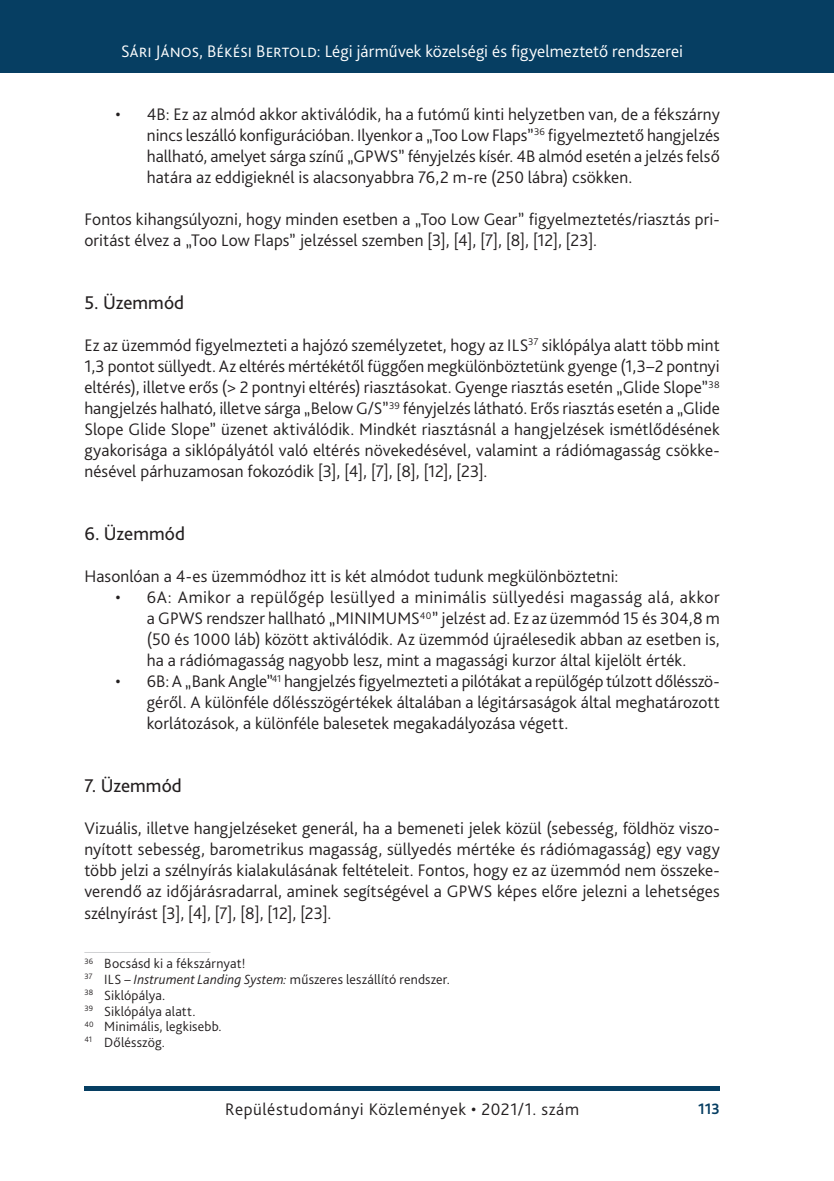
<style>
.page{position:relative;width:834px;height:1181px;background:#fff}
.page>*{position:absolute;margin:0;border:0;box-sizing:border-box;transform-origin:0 0}
._1_1_1_1_1__Head_reg{font:19.25px "Bliss Pro";color:#231f20}
._2__Body_1st_paragra{font:300 17.5px/21px "Bliss Pro";letter-spacing:.005em;color:#231f20;text-align:justify}
.Bullett_üres{font:300 17.5px/21px "Bliss Pro";color:#231f20;text-align:justify}
.t1{font:300 17.5px "Bliss Pro";letter-spacing:.005em;color:#fff}
._2__Body_1st_paragra-2{font:300 17.5px "Bliss Pro";letter-spacing:.03em;color:#231f20}
.t2{font:700 15.75px "Bliss Pro";color:#063e62;scale:.95 1}
.Footnote_text{font:300 14px "Bliss Pro";letter-spacing:.015em;color:#231f20}
.s1{font-style:italic}
</style>
<div class="page">
<div style="left:0;top:0;width:833px;height:73px;background:#063e62"></div>
<div style="left:84px;top:1086px;width:635px;height:5px;background:#063e62"></div>
<hr style="left:84px;top:952px;width:126px;height:1px;background:#d1d2d4">
<p class="t1" style="left:121px;top:41px;width:563px">Sári János, Békési Bertold: Légi járművek közelségi és figyelmeztető rendszerei</p>
<p class="Bullett_üres" style="left:147px;top:103px;width:574px;text-indent:-31px">• 4B: Ez az almód akkor aktiválódik, ha a futómű kinti helyzetben van, de a fékszárny nincs leszálló konfigurációban. Ilyenkor a „Too Low Flaps”<sup>36</sup> figyelmeztető hangjelzés hallható, amelyet sárga színű „GPWS” fényjelzés kísér. 4B almód esetén a jelzés felső határa az eddigieknél is alacsonyabbra 76,2 m-re (250 lábra) csökken.</p>
<p class="_2__Body_1st_paragra" style="left:84px;top:208px;width:636px">Fontos kihangsúlyozni, hogy minden esetben a „Too Low Gear” figyelmeztetés/riasztás pri&shy;oritást élvez a „Too Low Flaps” jelzéssel szemben [3], [4], [7], [8], [12], [23].</p>
<p class="_1_1_1_1_1__Head_reg" style="left:84px;top:291px;width:101px">5. Üzemmód</p>
<p class="_2__Body_1st_paragra" style="left:84px;top:334px;width:636px">Ez az üzemmód figyelmezteti a hajózó személyzetet, hogy az ILS<sup>37</sup> siklópálya alatt több mint 1,3 pontot süllyedt. Az eltérés mértékétől függően megkülönböztetünk gyenge (1,3–2 pontnyi eltérés), illetve erős (&gt; 2 pontnyi eltérés) riasztásokat. Gyenge riasztás esetén „Glide Slope”<sup>38 </sup>hangjelzés halható, illetve sárga „Below G/S”<sup>39</sup> fényjelzés látható. Erős riasztás esetén a „Glide Slope Glide Slope” üzenet aktiválódik. Mindkét riasztásnál a hangjelzések ismétlődésének gyakorisága a siklópályától való eltérés növekedésével, valamint a rádiómagasság csökke&shy;nésével párhuzamosan fokozódik [3], [4], [7], [8], [12], [23].</p>
<p class="_1_1_1_1_1__Head_reg" style="left:84px;top:522px;width:102px">6. Üzemmód</p>
<p class="_2__Body_1st_paragra" style="left:84px;top:565px;width:535px">Hasonlóan a -4-es üzemmódhoz itt is két almódot tudunk megkülönböztetni:</p>
<p class="Bullett_üres" style="left:147px;top:586px;width:574px;text-indent:-31px">• 6A: Amikor a repülőgép lesüllyed a minimális süllyedési magasság alá, akkor a GPWS rendszer hallható „MINIMUMS<sup>40</sup>” jelzést ad. Ez az üzemmód 15 és -304,8 m (50 és -1000 láb) között aktiválódik. Az üzemmód újraélesedik abban az esetben is, ha a rádiómagasság nagyobb lesz, mint a magassági kurzor által kijelölt érték.</p>
<p class="Bullett_üres" style="left:147px;top:670px;width:574px;text-indent:-31px">• 6B: A „Bank Angle”<sup>41</sup> hangjelzés figyelmezteti a pilótákat a repülőgép túlzott dőlésszö&shy;géről. A különféle dőlésszögértékek általában a légitársaságok által meghatározott korlátozások, a különféle balesetek megakadályozása végett.</p>
<p class="_1_1_1_1_1__Head_reg" style="left:84px;top:774px;width:99px">7. Üzemmód</p>
<p class="_2__Body_1st_paragra" style="left:84px;top:817px;width:636px">Vizuális, illetve hangjelzéseket generál, ha a bemeneti jelek közül (sebesség, földhöz viszo&shy;nyított sebesség, barometrikus magasság, süllyedés mértéke és rádiómagasság) egy vagy több jelzi a szélnyírás kialakulásának feltételeit. Fontos, hogy ez az üzemmód nem összeke&shy;verendő az időjárásradarral, aminek segítségével a GPWS képes előre jelezni a lehetséges szélnyírást [3], [4], [7], [8], [12], [23].</p>
<p class="Footnote_text" style="left:84px;top:955px;width:163px"><sup>36</sup> Bocsásd ki a fékszárnyat!</p>
<p class="Footnote_text" style="left:84px;top:970px;width:367px"><sup>37</sup> ILS – <span class="s1">Instrument Landing System:</span> műszeres leszállító rendszer.</p>
<p class="Footnote_text" style="left:84px;top:986px;width:82px"><sup>38</sup> Siklópálya.</p>
<p class="Footnote_text" style="left:84px;top:1002px;width:113px"><sup>39</sup> Siklópálya alatt.</p>
<p class="Footnote_text" style="left:84px;top:1018px;width:139px"><sup>40</sup> Minimális, legkisebb.</p>
<p class="Footnote_text" style="left:84px;top:1033px;width:82px"><sup>41</sup> Dőlésszög.</p>
<p class="_2__Body_1st_paragra-2" style="left:225px;top:1098px;width:355px">Repüléstudományi Közlemények • 2021/1. szám</p>
<p class="t2" style="left:698px;top:1099px;width:24px">113</p>
</div>
